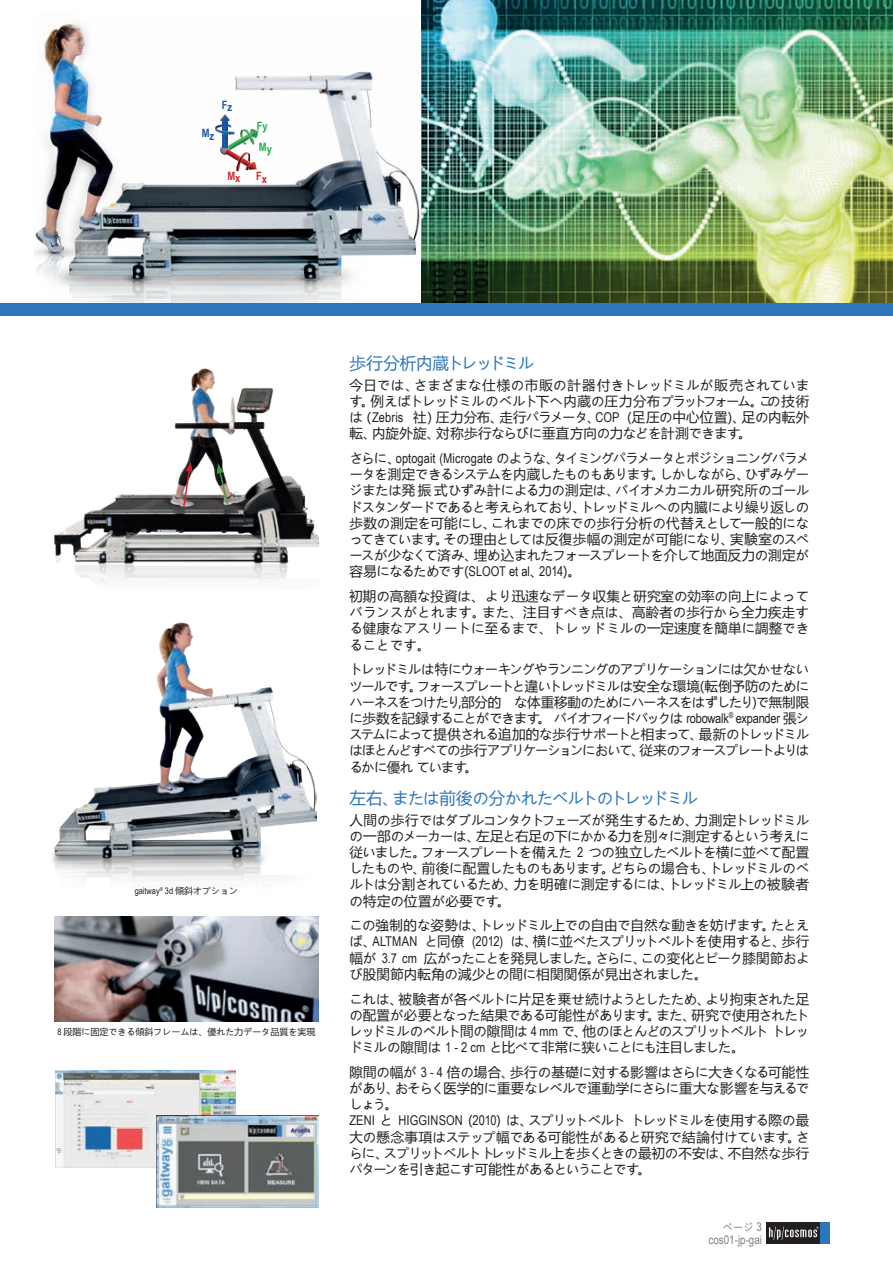
<style>
.page{position:relative;width:893px;height:1263px;background:#fff}
.page>*{position:absolute;margin:0;border:0;box-sizing:border-box;transform-origin:0 0}
.t1{font:16.5px "Microsoft Ya Hei UI";letter-spacing:-.07em;color:#2e76bc}
.t2{font:16.5px "Microsoft Ya Hei UI";letter-spacing:-.095em;color:#2e76bc}
.t3{font:13.5px/16.2px "Microsoft Ya Hei UI";letter-spacing:-.03em;color:#231f20;text-align:justify}
.t4{font:12px "Arial Narrow";color:#808285}
.t5{font:700 11.55px "Arial Narrow";color:#1856a6}
.t6{font:700 11.55px/21.8px "Arial Narrow";color:#1fb14b}
.t7{font:700 11.55px "Arial Narrow";color:#d3252b}
.t8{font:10.5px "Microsoft Ya Hei UI";color:#808285}
.t9{font:9px "Microsoft Ya Hei UI";color:#231f20}
.t10{font:9px "Arial Narrow";color:#231f20}
.s1{font-family:"Microsoft Ya Hei UI"}
.s2{font-family:"Arial Narrow"}
.s3{font-family:"Arial Narrow";font-size:12px}
</style>
<div class="page">
<img style="left:35px;top:23px;width:385px;height:280px">
<img style="left:421px;top:0;width:472px;height:303px">
<div style="left:0;top:303px;width:893px;height:13px;background:#2e76bc"></div>
<img style="left:54px;top:368px;width:265px;height:215px">
<img style="left:55px;top:1071px;width:180px;height:96px">
<img style="left:157px;top:1116px;width:162px;height:91px">
<img style="left:54px;top:917px;width:265px;height:105px">
<img style="left:52px;top:622px;width:265px;height:260px">
<svg style="left:182px;top:462px;width:11px;height:46px"></svg>
<svg style="left:217px;top:463px;width:12px;height:43px"></svg>
<svg style="left:255px;top:129px;width:3px;height:9px"></svg>
<img style="left:227px;top:131px;width:29px;height:21px">
<svg style="left:220px;top:146px;width:9px;height:9px"></svg>
<img style="left:222px;top:122px;width:5px;height:26px">
<img style="left:226px;top:149px;width:28px;height:19px">
<svg style="left:250px;top:162px;width:7px;height:8px"></svg>
<svg style="left:220px;top:114px;width:9px;height:8px"></svg>
<img style="left:215px;top:124px;width:19px;height:11px">
<img style="left:240px;top:129px;width:15px;height:16px">
<img style="left:236px;top:152px;width:14px;height:19px">
<div style="left:766px;top:1222px;width:54px;height:22px;background:#231f20"></div>
<div style="left:820px;top:1222px;width:9px;height:22px;background:#2e76bc"></div>
<svg style="left:769px;top:1226px;width:50px;height:14px"></svg>
<p class="t5" style="left:202px;top:126px;width:14px">Mz</p>
<p class="t5" style="left:222px;top:97px;width:12px">Fz</p>
<p class="t6" style="left:257px;top:115px;width:17px">Fy<br>My</p>
<p class="t7" style="left:227px;top:168px;width:15px">Mx</p>
<p class="t7" style="left:256px;top:169px;width:12px">Fx</p>
<p class="t10" style="left:135px;top:884px;width:105px">gaitway<sup>®</sup> 3d <span class="s1">傾斜オプション</span></p>
<p class="t9" style="left:57px;top:1025px;width:260px"><span class="s2">8</span> 段階に固定できる傾斜フレームは、優れた力データ品質を実現</p>
<p class="t2" style="left:349px;top:352px;width:186px">歩行分析内蔵トレッドミル</p>
<p class="t3" style="left:349px;top:376px;width:461px">今日では、さまざまな仕様の市販の計器付きトレッドミルが販売されています。例えばトレッドミルのベルト下へ内蔵の圧力分布プラットフォーム。この技術は（<span class="s2">Zebris</span> 社）圧力分布、走行パラメータ、<span class="s2">COP</span> (足圧の中心位置)、足の内転外転、内旋外旋、対称歩行ならびに垂直方向の力などを計測できます。</p>
<p class="t3" style="left:349px;top:449px;width:461px">さらに、<span class="s2">optogait (Microgate</span> のような、タイミングパラメータとポジショニングパラメータを測定できるシステムを内蔵したものもあります。しかしながら、ひずみゲージまたは発振式ひずみ計による力の測定は、バイオメカニカル研究所のゴールドスタンダードであると考えられており、トレッドミルへの内臓により繰り返しの歩数の測定を可能にし、これまでの床での歩行分析の代替えとして一般的になってきています。その理由としては反復歩幅の測定が可能になり、実験室のスペースが少なくて済み、埋め込まれたフォースプレートを介して地面反力の測定が容易になるためです(<span class="s2">SLOOT et al</span>、<span class="s2">2014</span>)。</p>
<p class="t3" style="left:349px;top:588px;width:461px">初期の高額な投資は、より迅速なデータ収集と研究室の効率の向上によってバランスがとれます。また、注目すべき点は、高齢者の歩行から全力疾走する健康なアスリートに至るまで、トレッドミルの一定速度を簡単に調整できることです。</p>
<p class="t3" style="left:349px;top:661px;width:461px">トレッドミルは特にウォーキングやランニングのアプリケーションには欠かせないツールです。フォースプレートと違いトレッドミルは安全な環境(転倒予防のためにハーネスをつけたり,部分的 な体重移動のためにハーネスをはずしたり)で無制限に歩数を記録することができます。 バイオフィードバックは <span class="s2">robowalk</span><sup>®</sup> <span class="s2">expander</span> 張システムによって提供される追加的な歩行サポートと相まって、最新のトレッドミルはほとんどすべての歩行アプリケーションにおいて、従来のフォースプレートよりはるかに優れ ています。</p>
<p class="t1" style="left:349px;top:787px;width:350px">左右、または前後の分かれたベルトのトレッドミル</p>
<p class="t3" style="left:349px;top:811px;width:461px">人間の歩行ではダブルコンタクトフェーズが発生するため、力測定トレッドミルの一部のメーカーは、左足と右足の下にかかる力を別々に測定するという考えに従いました。フォースプレートを備えた <span class="s2">2</span> つの独立したベルトを横に並べて配置したものや、前後に配置したものもあります。どちらの場合も、トレッドミルのベルトは分割されているため、力を明確に測定するには、トレッドミル上の被験者の特定の位置が必要です。</p>
<p class="t3" style="left:349px;top:917px;width:461px">この強制的な姿勢は、トレッドミル上での自由で自然な動きを妨げます。たとえば、<span class="s2">ALTMAN</span> と同僚 <span class="s2">(2012)</span> は、横に並べたスプリットベルトを使用すると、歩行幅が <span class="s2">3.7 cm</span> 広がったことを発見しました。さらに、この変化とピーク膝関節および股関節内転角の減少との間に相関関係が見出されました。</p>
<p class="t3" style="left:349px;top:990px;width:461px">これは、被験者が各ベルトに片足を乗せ続けようとしたため、より拘束された足の配置が必要となった結果である可能性があります。また、研究で使用されたトレッドミルのベルト間の隙間は <span class="s2">4 mm</span> で、他のほとんどのスプリットベルト トレッドミルの隙間は <span class="s2">1 - 2 cm</span> と比べて非常に狭いことにも注目しました。</p>
<p class="t3" style="left:349px;top:1063px;width:461px;text-align:left">隙間の幅が <span class="s2">3 - 4</span> 倍の場合、歩行の基礎に対する影響はさらに大きくなる可能性があり、おそらく医学的に重要なレベルで運動学にさらに重大な影響を与えるでしょう。<br><span class="s2">ZENI</span> と <span class="s2">HIGGINSON</span> (<span class="s2">2010</span>) は、スプリットベルト トレッドミルを使用する際の最大の懸念事項はステップ幅である可能性があると研究で結論付けています。さらに、スプリットベルト トレッドミル上を歩くときの最初の不安は、不自然な歩行パターンを引き起こす可能性があるということです。</p>
<p class="t8" style="left:722px;top:1220px;width:41px">ページ <span class="s3">3</span></p>
<p class="t4" style="left:708px;top:1231px;width:55px">cos01-jp-gai</p>
</div>
